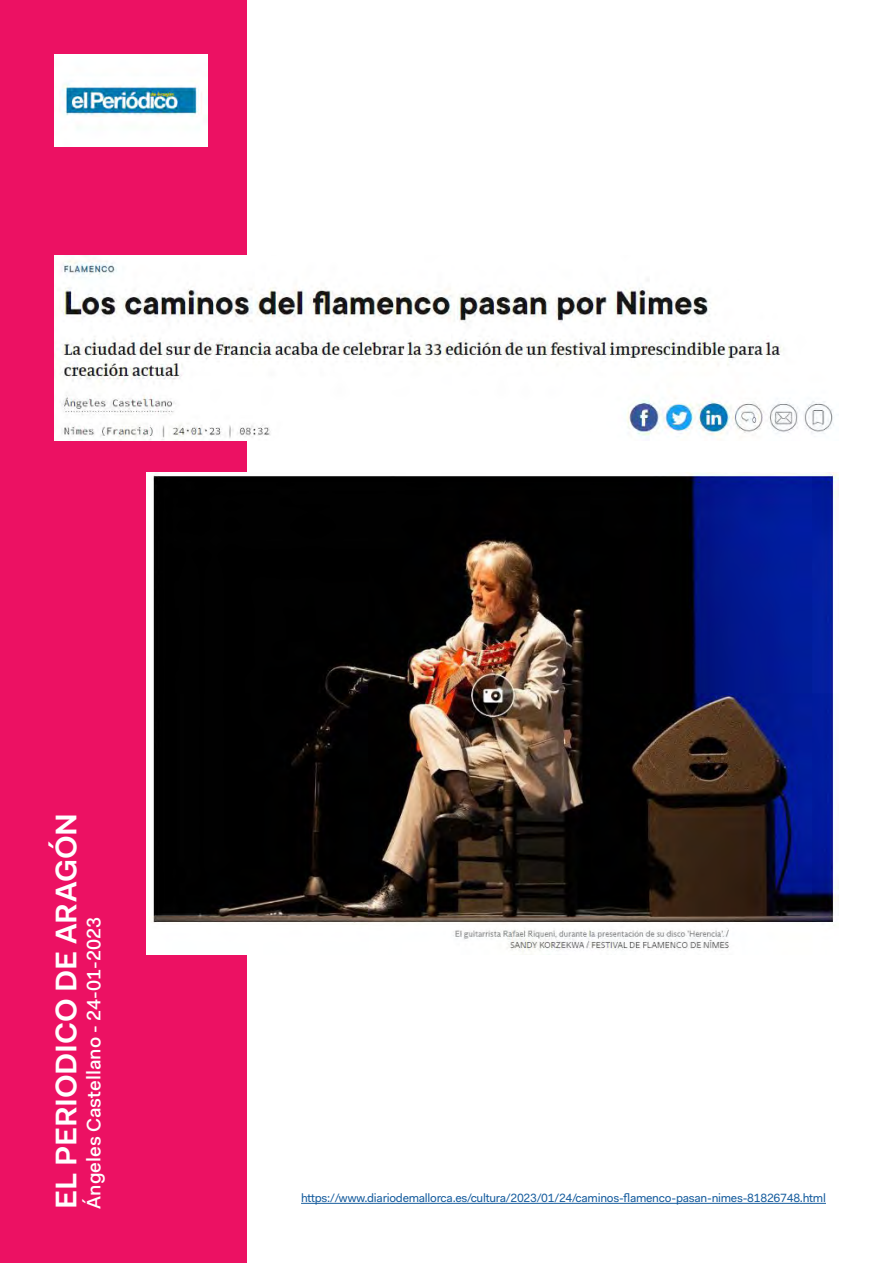
<style>
.page{position:relative;width:893px;height:1263px;background:#fff}
.page>*{position:absolute;margin:0;border:0;box-sizing:border-box;transform-origin:0 0}
.Date{font:600 30px "Fakt Pro";letter-spacing:-.005em;color:#fff}
.t1{font:500 19.5px "Fakt Pro";color:#fff}
.t2{font:12px "Fakt Pro";letter-spacing:-.02em;color:#175d9e}
</style>
<div class="page">
<div style="left:0;top:0;width:247px;height:1263px;background:#ec1163"></div>
<img style="left:54px;top:54px;width:154px;height:92px">
<img style="left:54px;top:255px;width:780px;height:185px">
<img style="left:146px;top:472px;width:693px;height:482px">
<hr style="left:301px;top:1203px;width:525px;height:1px;background:#175d9e">
<p class="Date" style="left:46px;top:1209px;width:397px;rotate:-90deg">EL PERIODICO DE ARAGÓN</p>
<p class="t1" style="left:81px;top:1209px;width:294px;rotate:-90deg">Ángeles Castellano - 24-01-2023</p>
<p class="t2" style="left:301px;top:1190px;width:526px">https://www.diariodemallorca.es/cultura/2023/01/24/caminos-flamenco-pasan-nimes-81826748.html</p>
</div>
